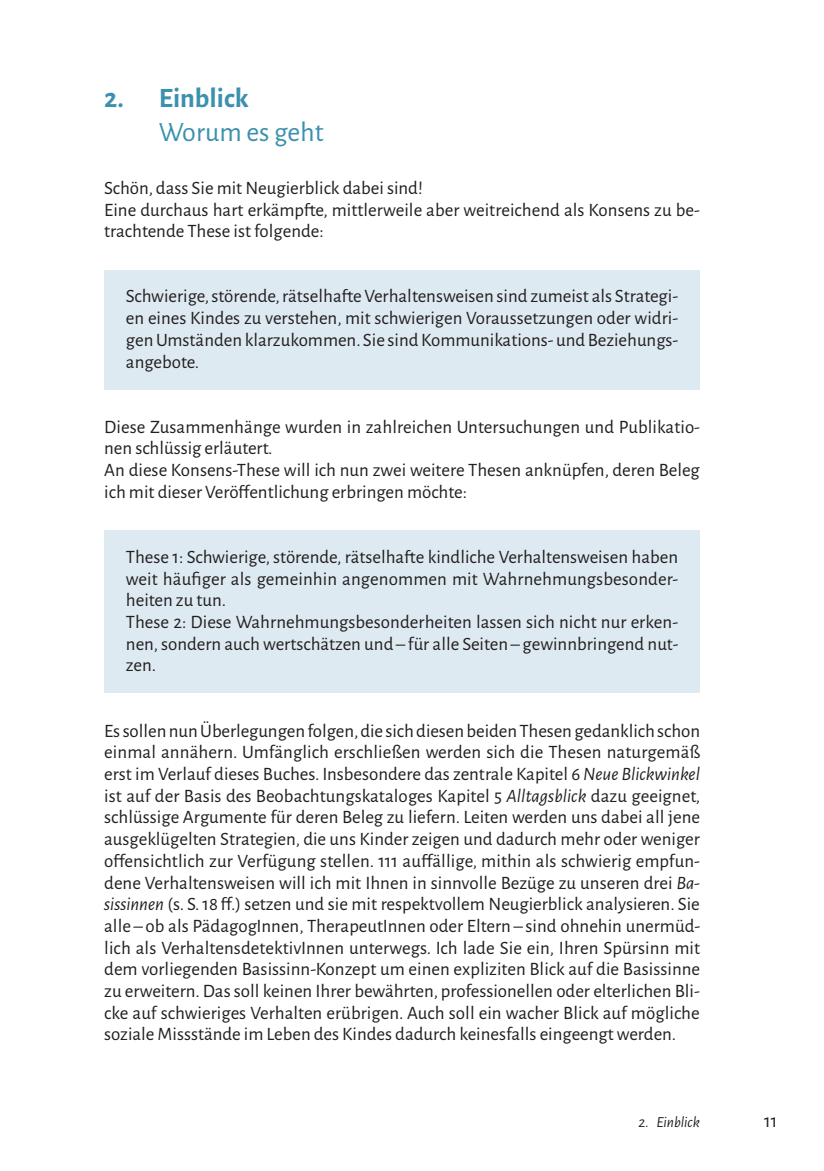
<style>
.page{position:relative;width:824px;height:1171px;background:#fff}
.page>*{position:absolute;margin:0;border:0;box-sizing:border-box;transform-origin:0 0}
.t1{font:28px "Alegreya Sans";color:#3b90ae}
.t2{font:700 28px "Alegreya Sans";color:#3b90ae}
.t3{font:19.25px "Alegreya Sans";color:#231f20}
.t4{font:18.9px/21.7px "Alegreya Sans";color:#231f20}
.t5{font:italic 15.4px "Alegreya Sans";color:#231f20}
.s1{font-style:italic}
</style>
<div class="page">
<div style="left:104px;top:270px;width:595px;height:119px;background:#deeaf1"></div>
<div style="left:104px;top:530px;width:595px;height:163px;background:#deeaf1"></div>
<h1 class="t2" style="left:104px;top:78px;width:146px">2. Einblick</h1>
<h1 class="t1" style="left:159px;top:113px;width:166px">Worum es geht</h1>
<p class="t4" style="left:104px;top:176px;width:597px">Schön, dass Sie mit Neugierblick dabei sind!<br>Eine durchaus hart erkämpfte, mittlerweile aber weitreichend als Konsens zu be&shy;trachtende These ist folgende:</p>
<p class="t4" style="left:126px;top:285px;width:553px;text-align:justify">Schwierige, störende, rätselhafte Verhaltensweisen sind zumeist als Strategi&shy;en eines Kindes zu verstehen, mit schwierigen Voraussetzungen oder widri&shy;gen Umständen klarzukommen. Sie sind Kommunikations- und Beziehungs&shy;angebote.</p>
<p class="t4" style="left:104px;top:415px;width:597px">Diese Zusammenhänge wurden in zahlreichen Untersuchungen und Publikatio&shy;nen schlüssig erläutert.<br>An diese Konsens-These will ich nun zwei weitere Thesen anknüpfen, deren Beleg ich mit dieser Veröffentlichung erbringen möchte:</p>
<p class="t4" style="left:126px;top:545px;width:554px">These 1: Schwierige, störende, rätselhafte kindliche Verhaltensweisen haben weit häufiger als gemeinhin angenommen mit Wahrnehmungsbesonder&shy;heiten zu tun.<br>These 2: Diese Wahrnehmungsbesonderheiten lassen sich nicht nur erken&shy;nen, sondern auch wertschätzen und – für alle Seiten – gewinnbringend nut&shy;zen.</p>
<p class="t4" style="left:104px;top:719px;width:597px;text-align:justify">Es sollen nun Überlegungen folgen, die sich diesen beiden Thesen gedanklich schon einmal annähern. Umfänglich erschließen werden sich die Thesen naturgemäß erst im Verlauf dieses Buches. Insbesondere das zentrale Kapitel 6 <span class="s1">Neue Blickwinkel </span>ist auf der Basis des Beobachtungskataloges Kapitel 5 <span class="s1">Alltagsblick</span> dazu geeignet, schlüssige Argumente für deren Beleg zu liefern. Leiten werden uns dabei all jene ausgeklügelten Strategien, die uns Kinder zeigen und dadurch mehr oder weniger offensichtlich zur Verfügung stellen. 111 auffällige, mithin als schwierig empfun&shy;dene Verhaltensweisen will ich mit Ihnen in sinnvolle Bezüge zu unseren drei <span class="s1">Ba&shy;sissinnen</span> (s. S. 18 ff.) setzen und sie mit respektvollem Neugierblick analysieren. Sie alle – ob als PädagogInnen, TherapeutInnen oder Eltern – sind ohnehin unermüd&shy;lich als VerhaltensdetektivInnen unterwegs. Ich lade Sie ein, Ihren Spürsinn mit dem vorliegenden Basissinn-Konzept um einen expliziten Blick auf die Basissinne zu erweitern. Das soll keinen Ihrer bewährten, professionellen oder elterlichen Bli&shy;cke auf schwieriges Verhalten erübrigen. Auch soll ein wacher Blick auf mögliche soziale Missstände im Leben des Kindes dadurch keinesfalls eingeengt werden.</p>
<p class="t5" style="left:638px;top:1112px;width:63px">2. Einblick</p>
<p class="t3" style="left:764px;top:1108px;width:15px">11</p>
</div>
